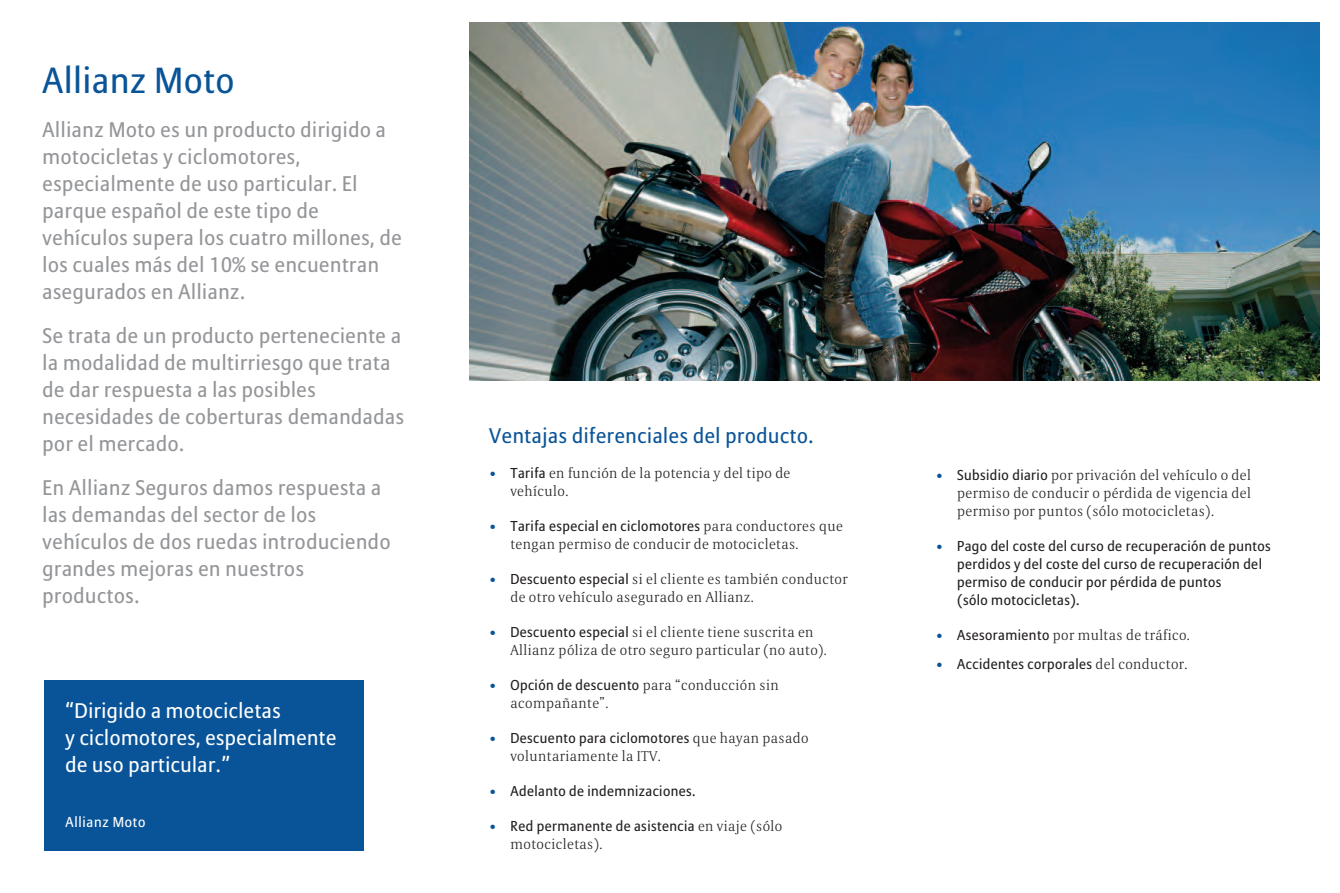
<style>
.page{position:relative;width:1340px;height:893px;background:#fff}
.page>*{position:absolute;margin:0;border:0;box-sizing:border-box;transform-origin:0 0}
.t1{font:36px "Allianz Sans";letter-spacing:.025em;color:#095498}
.t2{font:21px/27px "Allianz Sans";letter-spacing:.03em;color:#939598}
.t3{font:21px/27px "Allianz Sans";letter-spacing:.025em;color:#fff}
.t4{font:21px "Allianz Sans";letter-spacing:.03em;color:#095498}
.t5{font:300 14.25px/18px "Allianz Serif";letter-spacing:.03em;color:#231f20}
.t6{font:14.25px/18px "Allianz Sans";letter-spacing:.03em;color:#231f20}
.t7{font:14.25px "Allianz Sans";letter-spacing:.05em;color:#fff}
.s1{color:#095498}
.s2{font-family:"Allianz Sans";font-weight:400}
.s3{font-family:"Allianz Serif";font-weight:300;color:#095498}
.s4{font-family:"Allianz Serif";font-weight:300}
</style>
<div class="page">
<img style="left:470px;top:23px;width:849px;height:358px">
<div style="left:44px;top:680px;width:319px;height:170px;background:#095498"></div>
<h1 class="t1" style="left:43px;top:60px;width:193px">Allianz Moto</h1>
<h2 class="t2" style="left:43px;top:116px;width:360px">Allianz Moto es un producto dirigido a motocicletas y ciclomotores, especialmente de uso particular. El parque español de este tipo de vehículos supera los cuatro millones, de los cuales más del 10% se encuentran asegurados en Allianz.</h2>
<h2 class="t2" style="left:43px;top:322px;width:363px">Se trata de un producto perteneciente a la modalidad de multirriesgo que trata de dar respuesta a las posibles necesidades de coberturas demandadas por el mercado.</h2>
<h2 class="t2" style="left:43px;top:474px;width:349px">En Allianz Seguros damos respuesta a las demandas del sector de los vehículos de dos ruedas introduciendo grandes mejoras en nuestros productos.</h2>
<p class="t5" style="left:957px;top:466px;width:295px;text-align:justify;text-indent:-21px"><span class="s1">•</span> <span class="s2">Subsidio diario</span> por privación del vehículo o del permiso de conducir o pérdida de vigencia del permiso por puntos (sólo motocicletas).</p>
<h2 class="t4" style="left:489px;top:423px;width:326px">Ventajas diferenciales del producto.</h2>
<p class="t5" style="left:510px;top:464px;width:281px;text-indent:-21px"><span class="s1">•</span> <span class="s2">Tarifa</span> en función de la potencia y del tipo de vehículo.</p>
<p class="t6" style="left:489px;top:517px;width:355px"><span class="s3">•</span> Tarifa especial en ciclomotores <span class="s4">para conductores que</span></p>
<p class="t5" style="left:510px;top:535px;width:289px">tengan permiso de conducir de motocicletas.</p>
<p class="t5" style="left:510px;top:570px;width:339px;text-indent:-21px"><span class="s1">•</span> <span class="s2">Descuento especial</span> si el cliente es también conductor de otro vehículo asegurado en Allianz.</p>
<p class="t5" style="left:510px;top:623px;width:318px;text-indent:-21px"><span class="s1">•</span> <span class="s2">Descuento especial</span> si el cliente tiene suscrita en<br>Allianz póliza de otro seguro particular (no auto).</p>
<p class="t5" style="left:510px;top:676px;width:270px;text-indent:-21px"><span class="s1">•</span> <span class="s2">Opción de descuento</span> para “conducción sin acompañante”.</p>
<p class="t6" style="left:489px;top:729px;width:321px"><span class="s3">•</span> Descuento para ciclomotores <span class="s4">que hayan pasado</span></p>
<p class="t5" style="left:510px;top:747px;width:152px">voluntariamente la ITV.</p>
<p class="t6" style="left:489px;top:782px;width:208px"><span class="s3">•</span> Adelanto de indemnizaciones.</p>
<p class="t6" style="left:489px;top:817px;width:295px"><span class="s3">•</span> Red permanente de asistencia <span class="s4">en viaje (sólo</span></p>
<p class="t5" style="left:510px;top:835px;width:93px">motocicletas).</p>
<p class="t6" style="left:957px;top:537px;width:315px;text-indent:-21px"><span class="s3">•</span> Pago del coste del curso de recuperación de puntos perdidos y del coste del curso de recuperación del permiso de conducir por pérdida de puntos<br>(sólo motocicletas).</p>
<p class="t5" style="left:935px;top:626px;width:255px"><span class="s1">•</span> <span class="s2">Asesoramiento</span> por multas de tráfico.</p>
<p class="t6" style="left:935px;top:655px;width:253px"><span class="s3">•</span> Accidentes corporales <span class="s4">del conductor.</span></p>
<h2 class="t3" style="left:65px;top:697px;width:272px">“Dirigido a motocicletas<br>y ciclomotores, especialmente de uso particular.”</h2>
<p class="t7" style="left:65px;top:814px;width:81px">Allianz Moto</p>
</div>
